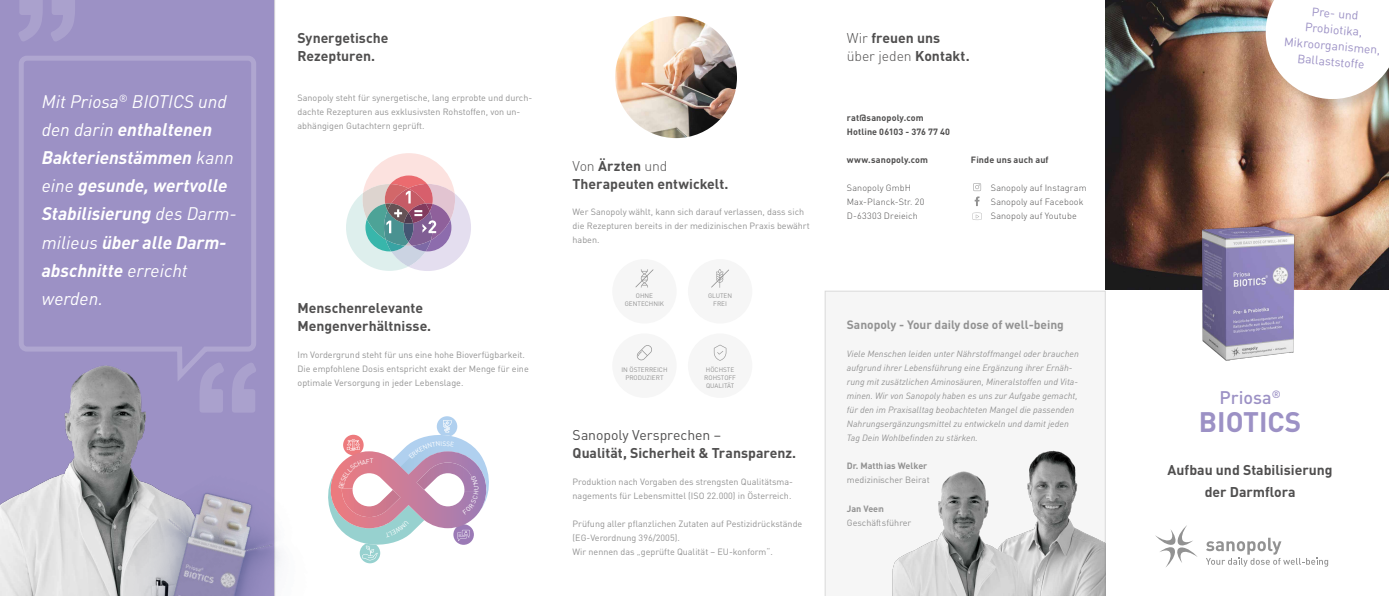
<style>
.page{position:relative;width:1389px;height:596px;background:#fff}
.page>*{position:absolute;margin:0;border:0;box-sizing:border-box;transform-origin:0 0}
.t1{font:700 27.9px "DIN";color:#9c91c5}
.t2{font:italic 700 18px/28px "DIN";color:#fff}
.t3{font:500 18px "DIN";color:#9c91c5}
.t4{font:700 14px/18px "DIN";color:#504f4f}
.t5{font:14px "DIN";letter-spacing:-.005em;color:#504f4f}
.t6{font:12px/16px "DIN";color:#9c91c5;text-align:center}
.t7{font:700 12px "DIN";color:#929292}
.t8{font:9px/14px "DIN";color:#929292}
.t9{font:italic 9px/14px "DIN";color:#929292}
.t10{font:300 9px/14px "DIN";letter-spacing:.01em;color:#504f4f}
.t11{font:700 9px/14px "DIN";letter-spacing:.01em;color:#504f4f}
.t12{font:700 9px "DIN";color:#929292}
.t13{font:6.4px/7.7px "DIN";color:#929292;text-align:center}
.s1{font-weight:400}
.s2{font-weight:300}
</style>
<div class="page">
<img style="left:1106px;top:0;width:283px;height:289px">
<svg style="left:1155px;top:525px;width:43px;height:42px"></svg>
<svg style="left:1206px;top:537px;width:122px;height:29px"></svg>
<div style="left:1263px;top:0;width:126px;height:114px;background:#000;opacity:.15"></div>
<svg style="left:1263px;top:0;width:126px;height:102px"></svg>
<img style="left:1162px;top:203px;width:176px;height:158px">
<div style="left:825px;top:291px;width:281px;height:304px;background:#f6f6f6"></div>
<img style="left:879px;top:434px;width:227px;height:161px">
<svg style="left:973px;top:183px;width:8px;height:23px"></svg>
<svg style="left:972px;top:212px;width:10px;height:8px"></svg>
<img style="left:615px;top:16px;width:122px;height:122px;border-radius:61px">
<div style="left:612px;top:259px;width:65px;height:64px;background:#f6f6f6;border-radius:50%"></div>
<svg style="left:635px;top:269px;width:18px;height:18px"></svg>
<div style="left:688px;top:259px;width:64px;height:64px;background:#f6f6f6;border-radius:50%"></div>
<svg style="left:711px;top:269px;width:18px;height:18px"></svg>
<div style="left:688px;top:333px;width:64px;height:64px;background:#f6f6f6;border-radius:50%"></div>
<svg style="left:714px;top:344px;width:12px;height:16px"></svg>
<div style="left:612px;top:333px;width:65px;height:64px;background:#f6f6f6;border-radius:50%"></div>
<svg style="left:637px;top:345px;width:15px;height:15px"></svg>
<svg style="left:346px;top:153px;width:125px;height:118px"></svg>
<div style="left:0;top:0;width:275px;height:442px;background:#9c91c5"></div>
<img style="left:0;top:317px;width:218px;height:278px">
<svg style="left:18px;top:55px;width:239px;height:327px;background:#9d92c5"></svg>
<svg style="left:50px;top:0;width:25px;height:42px"></svg>
<svg style="left:18px;top:0;width:25px;height:42px"></svg>
<svg style="left:200px;top:362px;width:24px;height:50px"></svg>
<svg style="left:232px;top:362px;width:25px;height:50px"></svg>
<img style="left:82px;top:442px;width:199px;height:153px">
<svg style="left:328px;top:416px;width:161px;height:147px"></svg>
<h2 class="t2" style="left:42px;top:87px;width:196px"><span class="s1">Mit Priosa</span><sup>®</sup> <span class="s1">BIOTICS und den darin</span> enthaltenen<br>Bakterienstämmen <span class="s1">kann eine</span> gesunde, wertvolle<br>Stabilisierung <span class="s1">des Darm&shy;milieus</span> über alle Darm&shy;abschnitte <span class="s1">erreicht werden.</span></h2>
<h3 class="t4" style="left:298px;top:28px;width:92px">Synergetische<br>Rezepturen.</h3>
<p class="t8" style="left:298px;top:90px;width:236px">Sanopoly steht für synergetische, lang erprobte und durch&shy;dachte Rezepturen aus exklusivsten Rohstoffen, von un&shy;abhängigen Gutachtern geprüft.</p>
<h3 class="t4" style="left:298px;top:298px;width:135px">Menschenrelevante<br>Mengenverhältnisse.</h3>
<p class="t8" style="left:298px;top:347px;width:233px">Im Vordergrund steht für uns eine hohe Bioverfügbarkeit.<br>Die empfohlene Dosis entspricht exakt der Menge für eine optimale Versorgung in jeder Lebenslage.</p>
<h3 class="t4" style="left:573px;top:156px;width:157px"><span class="s2">Von</span> Ärzten <span class="s2">und<br></span>Therapeuten entwickelt.</h3>
<p class="t8" style="left:573px;top:204px;width:239px">Wer Sanopoly wählt, kann sich darauf verlassen, dass sich die Rezepturen bereits in der medizinischen Praxis bewährt haben.</p>
<p class="t13" style="left:625px;top:291px;width:41px">OHNE<br>GENTECHNIK</p>
<p class="t13" style="left:708px;top:291px;width:26px">GLUTEN<br>FREI</p>
<p class="t13" style="left:621px;top:365px;width:48px">IN ÖSTERREICH<br>PRODUZIERT</p>
<p class="t13" style="left:704px;top:365px;width:33px;text-align:left">HÖCHSTE<br>ROHSTOFF<br>QUALITÄT</p>
<h3 class="t5" style="left:573px;top:426px;width:150px">Sanopoly Versprechen –</h3>
<h3 class="t4" style="left:573px;top:443px;width:225px">Qualität, Sicherheit &amp; Transparenz.</h3>
<p class="t8" style="left:573px;top:474px;width:222px">Produktion nach Vorgaben des strengsten Qualitätsma&shy;nagements für Lebensmittel (ISO 22.000) in Österreich.</p>
<p class="t8" style="left:573px;top:516px;width:231px">Prüfung aller pflanzlichen Zutaten auf Pestizidrückstände (EG-Verordnung 396/2005).<br>Wir nennen das „geprüfte Qualität – EU-konform“.</p>
<h3 class="t4" style="left:847px;top:28px;width:124px"><span class="s2">Wir</span> freuen uns <span class="s2">über jeden</span> Kontakt.</h3>
<p class="t11" style="left:847px;top:110px;width:105px">rat@sanopoly.com<br>Hotline 06103 - 376 77 40</p>
<p class="t11" style="left:847px;top:152px;width:83px">www.sanopoly.com</p>
<p class="t10" style="left:847px;top:180px;width:79px">Sanopoly GmbH<br>Max-Planck-Str. 20<br>D-63303 Dreieich</p>
<p class="t11" style="left:971px;top:152px;width:79px">Finde uns auch auf</p>
<p class="t10" style="left:991px;top:180px;width:97px">Sanopoly auf Instagram<br>Sanopoly auf Facebook<br>Sanopoly auf Youtube</p>
<h3 class="t7" style="left:847px;top:317px;width:219px">Sanopoly - Your daily dose of well-being</h3>
<p class="t9" style="left:847px;top:346px;width:234px">Viele Menschen leiden unter Nährstoffmangel oder brauchen aufgrund ihrer Lebensführung eine Ergänzung ihrer Ernäh&shy;rung mit zusätzlichen Aminosäuren, Mineralstoffen und Vita&shy;minen. Wir von Sanopoly haben es uns zur Aufgabe gemacht, für den im Praxisalltag beobachteten Mangel die passenden Nahrungsergänzungsmittel zu entwickeln und damit jeden Tag Dein Wohlbefinden zu stärken.</p>
<p class="t12" style="left:847px;top:460px;width:82px">Dr. Matthias Welker</p>
<p class="t8" style="left:847px;top:472px;width:84px">medizinischer Beirat</p>
<p class="t12" style="left:847px;top:502px;width:38px">Jan Veen</p>
<p class="t8" style="left:847px;top:514px;width:66px">Geschäftsführer</p>
<h3 class="t6" style="left:1288px;top:1px;width:98px;rotate:5deg">Pre- und<br>Probiotika,<br>Mikroorganismen,<br>Ballaststoffe</h3>
<h2 class="t3" style="left:1219px;top:386px;width:63px">Priosa<sup>®</sup></h2>
<h1 class="t1" style="left:1199px;top:403px;width:104px">BIOTICS</h1>
<h3 class="t4" style="left:1168px;top:458px;width:166px;line-height:21.6px;text-align:center">Aufbau und Stabilisierung der Darmflora</h3>
</div>
